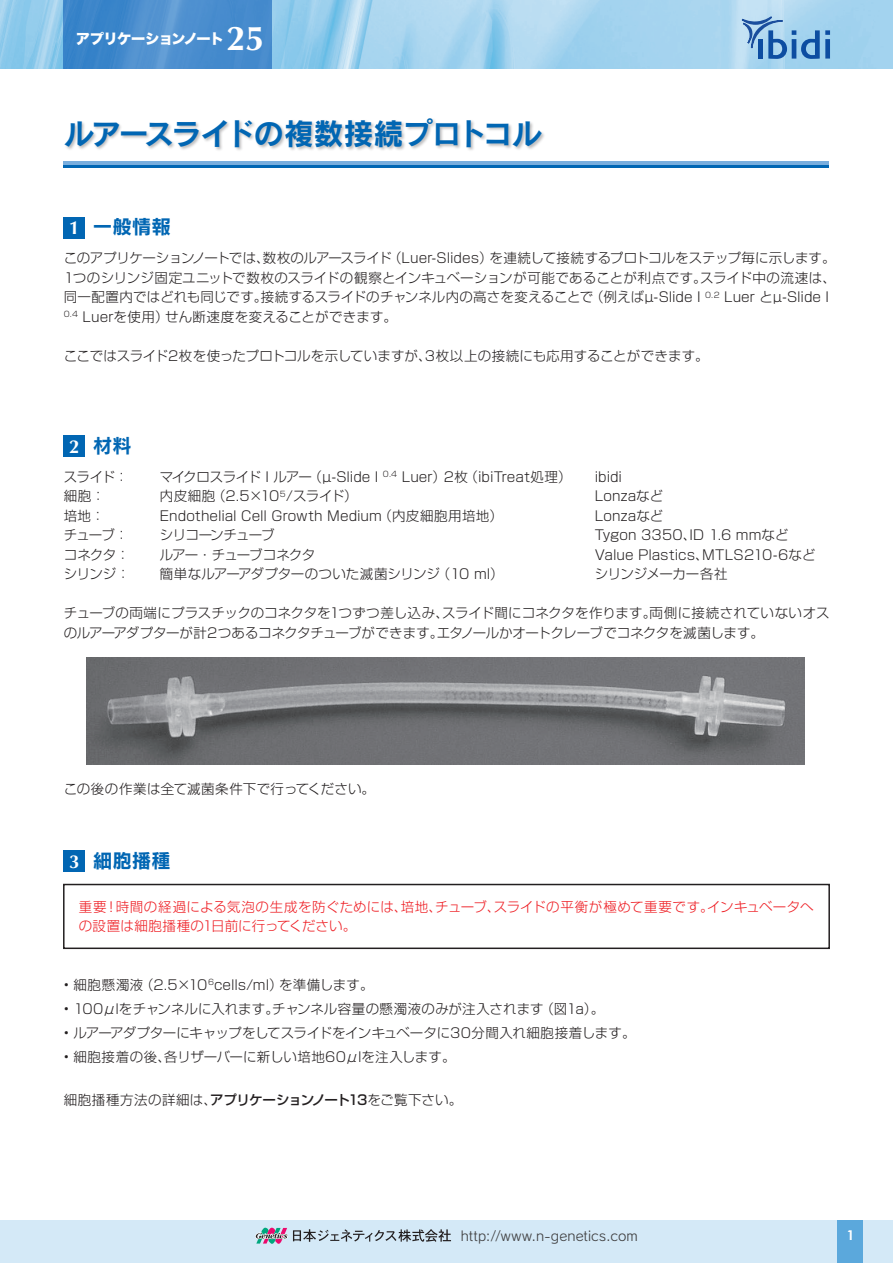
<style>
.page{position:relative;width:893px;height:1263px;background:#fff}
.page>*{position:absolute;margin:0;border:0;box-sizing:border-box;transform-origin:0 0}
.t1{font:700 34.5px "Optima";color:#fff}
.t2{font:30px "Rodin CID B";letter-spacing:-.05em;color:#0166b3}
.t3{font:19.5px "Rodin CID B";color:#0166b3}
.t4{font:14.25px "Hira Kaku Std W8";letter-spacing:-.055em;color:#fff}
.t5{font:300 13.5px/19.5px "Shin Go Pro";color:#231f20}
.t6{font:300 13.5px/19.5px "Shin Go Pro";letter-spacing:.025em;color:#ee1d23}
.t7{font:300 13.5px "Shin Go Pro";letter-spacing:-.025em;color:#231f20}
.t8{font:300 13.5px "Shin Go Pro";letter-spacing:.035em;color:#231f20}
.t9{font:13.5px "Rodin CID M";letter-spacing:.015em;color:#3e3e3f}
.t10{font:300 13.5px "Shin Go Pro";letter-spacing:-.02em;color:#231f20}
.t11{font:300 13.5px "Shin Go Pro";letter-spacing:-.07em;color:#231f20}
.t12{font:300 13.5px "Shin Go Pro";letter-spacing:-.04em;color:#231f20}
.t13{font:300 13.5px "Shin Go Pro";letter-spacing:-.06em;color:#231f20}
.t14{font:700 13.5px "Century Gothic";color:#fff}
.s1{font-family:"Optima";font-weight:700;font-size:18.75px;color:#fff}
.s2{font-weight:500}
</style>
<div class="page">
<img style="left:0;top:0;width:893px;height:68px">
<svg style="left:741px;top:15px;width:89px;height:54px"></svg>
<svg style="left:64px;top:0;width:208px;height:68px;fill:#468bcd"></svg>
<div style="left:0;top:1220px;width:893px;height:43px;background:#d4e9f7"></div>
<div style="left:838px;top:1220px;width:25px;height:43px;background:#5ba8dc"></div>
<img style="left:66px;top:119px;width:478px;height:31px">
<svg style="left:64px;top:162px;width:765px;height:4px;fill:#79aede"></svg>
<hr style="left:64px;top:166px;width:765px;height:2px;background:#0166b3">
<div style="left:64px;top:217px;width:21px;height:21px;background:#0166b3"></div>
<div style="left:64px;top:436px;width:21px;height:21px;background:#0166b3"></div>
<div style="left:64px;top:851px;width:21px;height:21px;background:#0166b3"></div>
<img style="left:86px;top:657px;width:719px;height:107px">
<div style="left:63px;top:884px;width:767px;height:65px;border:2px solid #231f20"></div>
<svg style="left:255px;top:1227px;width:196px;height:17px"></svg>
<p class="t4" style="left:76px;top:30px;width:150px">アプリケーションノート</p>
<h1 class="t1" style="left:226px;top:18px;width:40px">25</h1>
<h2 class="t2" style="left:64px;top:114px;width:479px">ルアースライドの複数接続プロトコル</h2>
<h3 class="t3" style="left:69px;top:214px;width:103px"><span class="s1">1</span> 一般情報</h3>
<p class="t5" style="left:64px;top:247px;width:774px">このアプリケーションノートでは、数枚のルアースライド（Luer-Slides）を連続して接続するプロトコルをステップ毎に示します。1つのシリンジ固定ユニットで数枚のスライドの観察とインキュベーションが可能であることが利点です。スライド中の流速は、同一配置内ではどれも同じです。接続するスライドのチャンネル内の高さを変えることで（例えばµ-Slide I <sup>0.2</sup> Luer とµ-Slide I <sup>0.4</sup> Luerを使用）せん断速度を変えることができます。</p>
<p class="t5" style="left:64px;top:344px;width:646px">ここではスライド2枚を使ったプロトコルを示していますが、3枚以上の接続にも応用することができます。</p>
<h3 class="t3" style="left:69px;top:433px;width:64px"><span class="s1">2</span> 材料</h3>
<p class="t5" style="left:64px;top:465px;width:66px">スライド：</p>
<p class="t5" style="left:160px;top:465px;width:413px">マイクロスライド I ルアー（µ-Slide I <sup>0.4</sup> Luer）2枚（ibiTreat処理）</p>
<p class="t5" style="left:595px;top:465px;width:29px">ibidi</p>
<p class="t5" style="left:64px;top:485px;width:43px">細胞：</p>
<p class="t10" style="left:160px;top:485px;width:199px">内皮細胞（2.5×10<sup>5</sup>/スライド）</p>
<p class="t5" style="left:595px;top:485px;width:70px">Lonzaなど</p>
<p class="t5" style="left:64px;top:504px;width:42px">培地：</p>
<p class="t5" style="left:160px;top:504px;width:345px">Endothelial Cell Growth Medium（内皮細胞用培地）</p>
<p class="t5" style="left:595px;top:504px;width:70px">Lonzaなど</p>
<p class="t5" style="left:64px;top:524px;width:66px">チューブ：</p>
<p class="t13" style="left:160px;top:524px;width:116px">シリコーンチューブ</p>
<p class="t5" style="left:595px;top:524px;width:195px">Tygon 3350、ID 1.6 mmなど</p>
<p class="t5" style="left:64px;top:543px;width:68px">コネクタ：</p>
<p class="t11" style="left:160px;top:544px;width:157px">ルアー・チューブコネクタ</p>
<p class="t5" style="left:595px;top:543px;width:222px">Value Plastics、MTLS210-6など</p>
<p class="t5" style="left:64px;top:563px;width:68px">シリンジ：</p>
<p class="t5" style="left:160px;top:563px;width:345px">簡単なルアーアダプターのついた滅菌シリンジ（10 ml）</p>
<p class="t12" style="left:595px;top:563px;width:134px">シリンジメーカー各社</p>
<p class="t5" style="left:64px;top:602px;width:767px">チューブの両端にプラスチックのコネクタを1つずつ差し込み、スライド間にコネクタを作ります。両側に接続されていないオスのルアーアダプターが計2つあるコネクタチューブができます。エタノールかオートクレーブでコネクタを滅菌します。</p>
<p class="t5" style="left:64px;top:777px;width:313px">この後の作業は全て滅菌条件下で行ってください。</p>
<h3 class="t3" style="left:69px;top:848px;width:103px"><span class="s1">3</span> 細胞播種</h3>
<p class="t6" style="left:79px;top:895px;width:736px">重要！時間の経過による気泡の生成を防ぐためには、培地、チューブ、スライドの平衡が極めて重要です。インキュベータへの設置は細胞播種の1日前に行ってください。</p>
<p class="t5" style="left:64px;top:973px;width:311px">• 細胞懸濁液（2.5×10<sup>6</sup>cells/ml）を準備します。</p>
<p class="t5" style="left:64px;top:997px;width:542px">• 100μlをチャンネルに入れます。チャンネル容量の懸濁液のみが注入されます（図1a）。</p>
<p class="t7" style="left:64px;top:1022px;width:573px">• ルアーアダプターにキャップをしてスライドをインキュベータに30分間入れ細胞接着します。</p>
<p class="t5" style="left:64px;top:1045px;width:393px">• 細胞接着の後、各リザーバーに新しい培地60μlを注入します。</p>
<p class="t8" style="left:64px;top:1089px;width:400px">細胞播種方法の詳細は、<span class="s2">アプリケーションノート13</span>をご覧下さい。</p>
<p class="t9" style="left:461px;top:1227px;width:178px">http://www.n-genetics.com</p>
<p class="t14" style="left:847px;top:1226px;width:9px">1</p>
</div>
